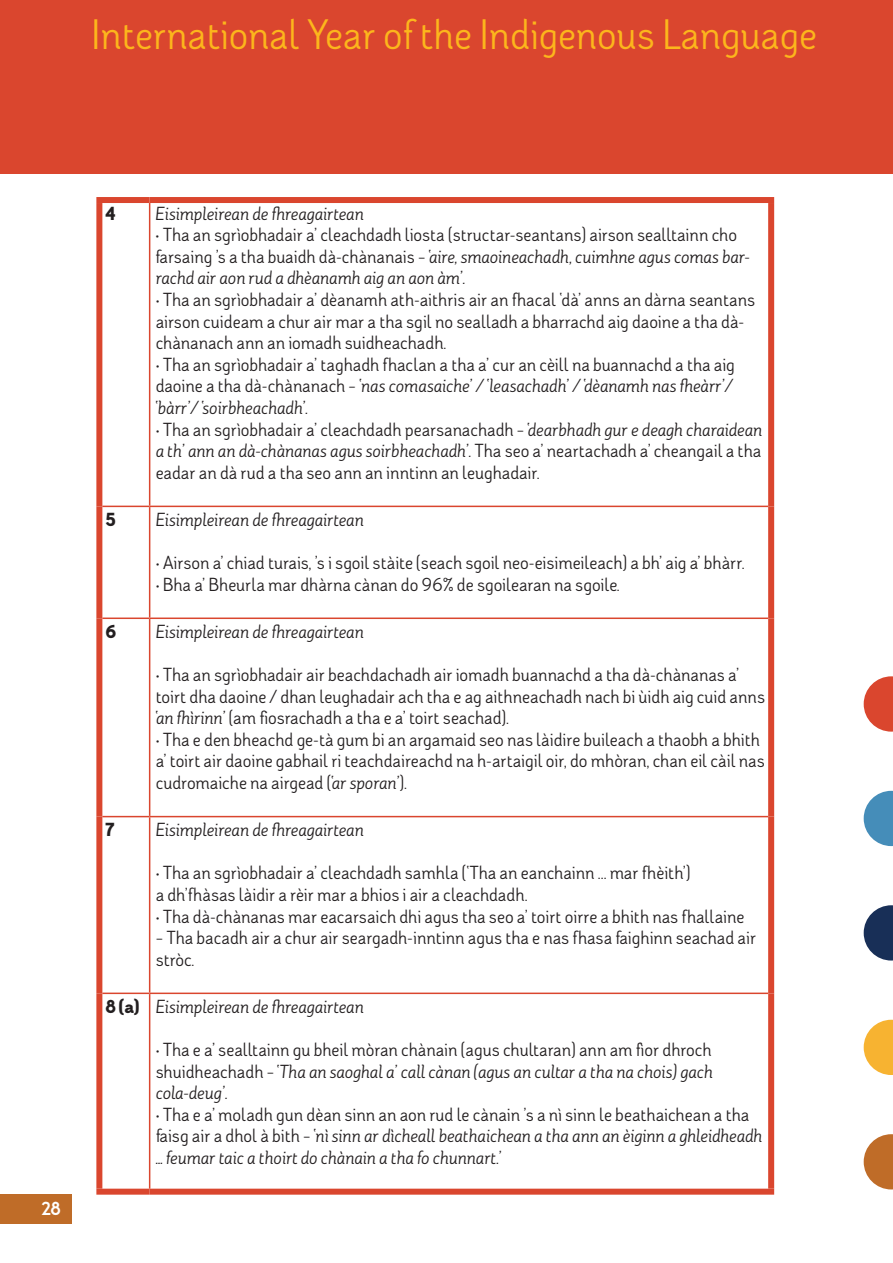
<style>
.page{position:relative;width:893px;height:1263px;background:#fff}
.page>*{position:absolute;margin:0;border:0;box-sizing:border-box;transform-origin:0 0}
.t1{font:40.5px "Adoquin";color:#fcb61c}
.t2{font:18px/21.6px "Adoquin";color:#231f20}
.t3{font:italic 18px/21.6px "Adoquin";letter-spacing:.005em;color:#231f20}
.t4{font:900 18px "Adoquin";color:#231f20}
.t5{font:900 18px "Adoquin";color:#fff}
.s1{font-style:italic}
.s2{font-style:normal}
</style>
<div class="page">
<div style="left:0;top:1194px;width:72px;height:30px;background:#bf6c28"></div>
<div style="left:0;top:0;width:893px;height:174px;background:#da462e"></div>
<svg style="left:864px;top:1134px;width:29px;height:55px"></svg>
<svg style="left:864px;top:1020px;width:29px;height:55px"></svg>
<svg style="left:864px;top:905px;width:29px;height:55px"></svg>
<svg style="left:864px;top:791px;width:29px;height:55px"></svg>
<svg style="left:864px;top:676px;width:29px;height:56px"></svg>
<div style="left:96px;top:197px;width:54px;height:6px;background:#da462e"></div>
<div style="left:96px;top:203px;width:6px;height:303px;background:#da462e"></div>
<div style="left:150px;top:197px;width:624px;height:6px;background:#da462e"></div>
<div style="left:768px;top:203px;width:6px;height:303px;background:#da462e"></div>
<div style="left:96px;top:506px;width:6px;height:112px;background:#da462e"></div>
<div style="left:768px;top:506px;width:6px;height:112px;background:#da462e"></div>
<div style="left:96px;top:618px;width:6px;height:199px;background:#da462e"></div>
<div style="left:768px;top:618px;width:6px;height:199px;background:#da462e"></div>
<div style="left:96px;top:817px;width:6px;height:176px;background:#da462e"></div>
<div style="left:768px;top:817px;width:6px;height:176px;background:#da462e"></div>
<div style="left:96px;top:993px;width:6px;height:196px;background:#da462e"></div>
<div style="left:768px;top:993px;width:6px;height:196px;background:#da462e"></div>
<div style="left:96px;top:1189px;width:54px;height:6px;background:#da462e"></div>
<div style="left:150px;top:1189px;width:624px;height:6px;background:#da462e"></div>
<hr style="left:149px;top:203px;width:1px;height:303px;background:#da462e">
<hr style="left:102px;top:506px;width:48px;height:1px;background:#da462e">
<hr style="left:150px;top:506px;width:618px;height:1px;background:#da462e">
<hr style="left:149px;top:507px;width:1px;height:110px;background:#da462e">
<hr style="left:102px;top:617px;width:48px;height:2px;background:#da462e">
<hr style="left:150px;top:617px;width:618px;height:2px;background:#da462e">
<hr style="left:149px;top:619px;width:1px;height:197px;background:#da462e">
<hr style="left:102px;top:816px;width:48px;height:1px;background:#da462e">
<hr style="left:150px;top:816px;width:618px;height:1px;background:#da462e">
<hr style="left:149px;top:817px;width:1px;height:175px;background:#da462e">
<hr style="left:149px;top:994px;width:1px;height:195px;background:#da462e">
<hr style="left:102px;top:992px;width:48px;height:2px;background:#da462e">
<hr style="left:150px;top:992px;width:618px;height:2px;background:#da462e">
<p class="t1" style="left:91px;top:10px;width:727px">International Year of the Indigenous Language</p>
<p class="t5" style="left:41px;top:1197px;width:21px">28</p>
<p class="t4" style="left:105px;top:201px;width:11px">4</p>
<p class="t3" style="left:156px;top:202px;width:210px">Eisimpleirean de fhreagairtean</p>
<p class="t2" style="left:156px;top:224px;width:595px">• Tha an sgrìobhadair a’ cleachdadh liosta (structar-seantans) airson sealltainn cho farsaing ’s a tha buaidh dà-chànanais – <span class="s1">‘aire, smaoineachadh, cuimhne agus comas bar&shy;rachd air aon rud a dhèanamh aig an aon àm’.</span></p>
<p class="t2" style="left:156px;top:289px;width:601px">• Tha an sgrìobhadair a’ dèanamh ath-aithris air an fhacal ‘dà’ anns an dàrna seantans airson cuideam a chur air mar a tha sgil no sealladh a bharrachd aig daoine a tha dà&shy;chànanach ann an iomadh suidheachadh.</p>
<p class="t2" style="left:156px;top:354px;width:581px">• Tha an sgrìobhadair a’ taghadh fhaclan a tha a’ cur an cèill na buannachd a tha aig daoine a tha dà-chànanach – <span class="s1">‘nas comasaiche’ / ‘leasachadh’ / ‘dèanamh nas fheàrr’/ ‘bàrr’/ ‘soirbheachadh’.</span></p>
<p class="t2" style="left:156px;top:418px;width:608px;text-align:justify">• Tha an sgrìobhadair a’ cleachdadh pearsanachadh – <span class="s1">‘dearbhadh gur e deagh charaidean a th’ ann an dà-chànanas agus soirbheachadh’.</span> Tha seo a’ neartachadh a’ cheangail a tha eadar an dà rud a tha seo ann an inntinn an leughadair.</p>
<p class="t4" style="left:105px;top:508px;width:12px">5</p>
<p class="t3" style="left:156px;top:509px;width:210px">Eisimpleirean de fhreagairtean</p>
<p class="t2" style="left:156px;top:552px;width:590px">• Airson a’ chiad turais, ’s i sgoil stàite (seach sgoil neo-eisimeileach) a bh’ aig a’ bhàrr.</p>
<p class="t2" style="left:156px;top:573px;width:465px">• Bha a’ Bheurla mar dhàrna cànan do 96% de sgoilearan na sgoile.</p>
<p class="t4" style="left:105px;top:620px;width:13px">6</p>
<p class="t3" style="left:156px;top:621px;width:210px">Eisimpleirean de fhreagairtean</p>
<p class="t2" style="left:156px;top:664px;width:611px">• Tha an sgrìobhadair air beachdachadh air iomadh buannachd a tha dà-chànanas a’ toirt dha daoine / dhan leughadair ach tha e ag aithneachadh nach bi ùidh aig cuid anns <span class="s1">‘an fhìrinn’</span> (am fiosrachadh a tha e a’ toirt seachad).</p>
<p class="t2" style="left:156px;top:729px;width:611px">• Tha e den bheachd ge-tà gum bi an argamaid seo nas làidire buileach a thaobh a bhith a’ toirt air daoine gabhail ri teachdaireachd na h-artaigil oir, do mhòran, chan eil càil nas cudromaiche na airgead (<span class="s1">‘ar sporan’</span>).</p>
<p class="t4" style="left:105px;top:818px;width:10px">7</p>
<p class="t3" style="left:156px;top:819px;width:210px">Eisimpleirean de fhreagairtean</p>
<p class="t2" style="left:156px;top:862px;width:536px">• Tha an sgrìobhadair a’ cleachdadh samhla (‘Tha an eanchainn ... mar fhèith’) a dh’fhàsas làidir a rèir mar a bhios i air a cleachdadh.</p>
<p class="t2" style="left:156px;top:905px;width:590px">• Tha dà-chànanas mar eacarsaich dhi agus tha seo a’ toirt oirre a bhith nas fhallaine</p>
<p class="t2" style="left:156px;top:927px;width:602px">– Tha bacadh air a chur air seargadh-inntinn agus tha e nas fhasa faighinn seachad air stròc.</p>
<p class="t4" style="left:105px;top:995px;width:36px">8 (a)</p>
<p class="t3" style="left:156px;top:996px;width:210px">Eisimpleirean de fhreagairtean</p>
<p class="t2" style="left:156px;top:1039px;width:559px;text-align:justify">• Tha e a’ sealltainn gu bheil mòran chànain (agus chultaran) ann am fìor dhroch shuidheachadh – <span class="s1">‘Tha an saoghal a’ call cànan (agus an cultar a tha na chois) gach cola-deug’.</span></p>
<p class="t3" style="left:156px;top:1104px;width:608px"><span class="s2">• Tha e a’ moladh gun dèan sinn an aon rud le cànain ’s a nì sinn le beathaichean a tha faisg air a dhol à bith –</span> ‘nì sinn ar dìcheall beathaichean a tha ann an èiginn a ghleidheadh ... feumar taic a thoirt do chànain a tha fo chunnart.’</p>
</div>
